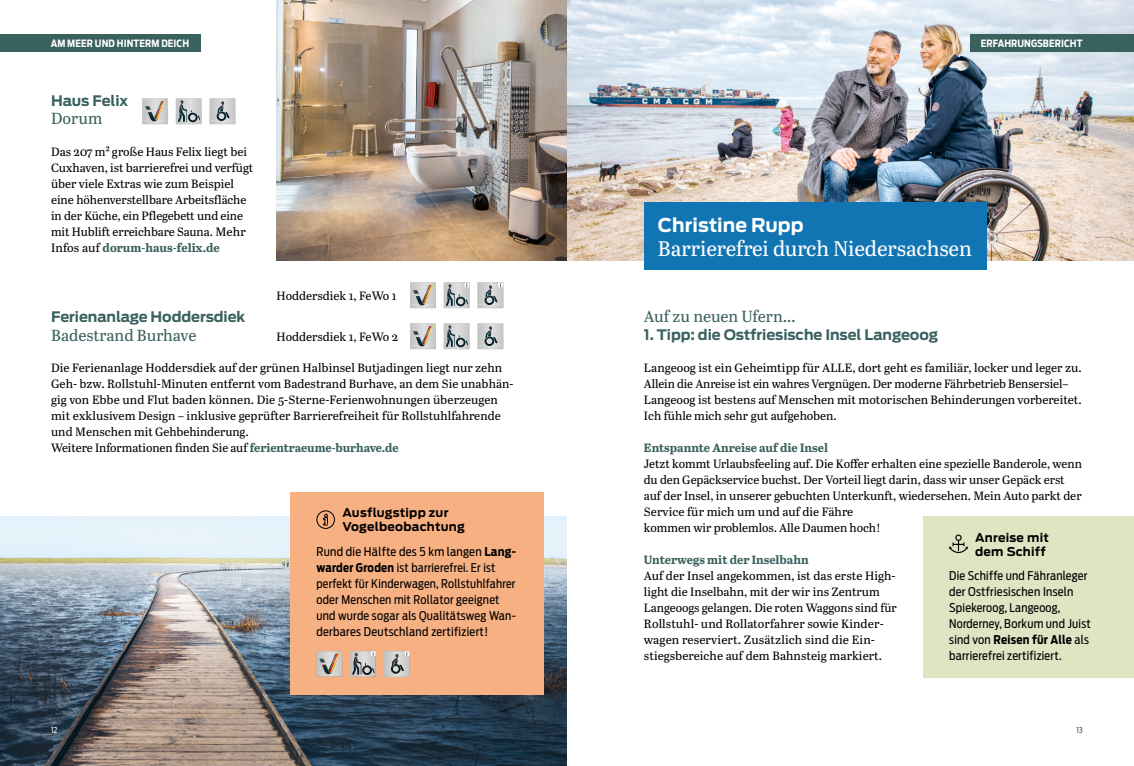
<style>
.page{position:relative;width:1134px;height:766px;background:#fff}
.page>*{position:absolute;margin:0;border:0;box-sizing:border-box;transform-origin:0 0}
.t1{font:21px "Abril Text";letter-spacing:-.005em;color:#fff}
.t2{font:700 18.9px "Antenna";color:#fff}
.t3{font:16px "Abril Text";color:#39615e}
.t4{font:700 14.4px "Antenna";letter-spacing:-.005em;color:#39615e}
.t5{font:12px/16px "Abril Text";color:#000}
.t6{font:12px/16px "Antenna Cond";letter-spacing:.02em;color:#000}
.t7{font:700 12px "Abril Text";color:#39615e}
.t8{font:700 12px/14px "Antenna";letter-spacing:.02em;color:#000}
.t9{font:700 10px "Antenna Cond";letter-spacing:.01em;color:#fff}
.t10{font:8.1px "Antenna Cond";color:#fff}
.t11{font:8.1px "Antenna Cond";color:#39615e}
.s1{font-weight:700;color:#39615e}
.s2{font-weight:700}
</style>
<div class="page">
<img style="left:0;top:516px;width:567px;height:249px">
<img style="left:276px;top:0;width:858px;height:260px">
<div style="left:290px;top:492px;width:254px;height:202px;background:#f7b082"></div>
<div style="left:0;top:34px;width:201px;height:17px;background:#39615e"></div>
<svg style="left:477px;top:282px;width:26px;height:27px"></svg>
<svg style="left:477px;top:323px;width:26px;height:26px"></svg>
<svg style="left:410px;top:282px;width:26px;height:26px"></svg>
<svg style="left:410px;top:323px;width:26px;height:26px"></svg>
<svg style="left:209px;top:98px;width:27px;height:26px"></svg>
<svg style="left:142px;top:98px;width:26px;height:26px"></svg>
<svg style="left:176px;top:98px;width:26px;height:26px"></svg>
<svg style="left:444px;top:282px;width:26px;height:26px"></svg>
<svg style="left:444px;top:323px;width:26px;height:26px"></svg>
<div style="left:970px;top:34px;width:164px;height:17px;background:#39615e"></div>
<div style="left:644px;top:202px;width:342px;height:68px;background:#1275b3"></div>
<div style="left:923px;top:516px;width:211px;height:162px;background:#dfe5c3"></div>
<svg style="left:949px;top:534px;width:19px;height:19px"></svg>
<svg style="left:384px;top:650px;width:26px;height:27px"></svg>
<svg style="left:316px;top:651px;width:27px;height:26px"></svg>
<svg style="left:350px;top:651px;width:26px;height:26px"></svg>
<div style="left:316px;top:510px;width:19px;height:18px;border:1px solid #000;border-radius:50%"></div>
<svg style="left:323px;top:513px;width:5px;height:12px"></svg>
<p class="t9" style="left:51px;top:37px;width:140px">AM MEER UND HINTERM DEICH</p>
<p class="t9" style="left:981px;top:37px;width:103px">ERFAHRUNGSBERICHT</p>
<p class="t4" style="left:51px;top:90px;width:79px">Haus Felix</p>
<h3 class="t3" style="left:51px;top:107px;width:53px">Dorum</h3>
<p class="t5" style="left:51px;top:143px;width:204px">Das 207 m² große Haus Felix liegt bei Cuxhaven, ist barrierefrei und verfügt über viele Extras wie zum Beispiel eine höhenverstellbare Arbeitsfläche in der Küche, ein Pflegebett und eine mit Hublift erreichbare Sauna. Mehr Infos auf <span class="s1">dorum-haus-felix.de</span></p>
<p class="t4" style="left:51px;top:307px;width:196px">Ferienanlage Hoddersdiek</p>
<h3 class="t3" style="left:51px;top:323px;width:147px">Badestrand Burhave</h3>
<p class="t5" style="left:276px;top:287px;width:122px">Hoddersdiek 1, FeWo 1</p>
<p class="t5" style="left:276px;top:328px;width:123px">Hoddersdiek 1, FeWo 2</p>
<p class="t5" style="left:51px;top:359px;width:464px">Die Ferienanlage Hoddersdiek auf der grünen Halbinsel Butjadingen liegt nur zehn Geh- bzw. Rollstuhl-Minuten entfernt vom Badestrand Burhave, an dem Sie unabhän&shy;gig von Ebbe und Flut baden können. Die 5-Sterne-Ferienwohnungen überzeugen mit exklusivem Design – inklusive geprüfter Barrierefreiheit für Rollstuhlfahrende und Menschen mit Gehbehinderung.<br>Weitere Informationen finden Sie auf <span class="s1">ferientraeume-burhave.de</span></p>
<p class="t8" style="left:342px;top:506px;width:124px">Ausflugstipp zur<br>Vogelbeobachtung</p>
<p class="t6" style="left:316px;top:543px;width:201px">Rund die Hälfte des 5 km langen <span class="s2">Lang&shy;warder Groden</span> ist barrierefrei. Er ist perfekt für Kinderwagen, Rollstuhlfahrer oder Menschen mit Rollator geeignet und wurde sogar als Qualitätsweg Wan&shy;derbares Deutschland zertifiziert!</p>
<h2 class="t2" style="left:658px;top:212px;width:147px">Christine Rupp</h2>
<h1 class="t1" style="left:658px;top:233px;width:315px">Barrierefrei durch Niedersachsen</h1>
<h3 class="t3" style="left:644px;top:304px;width:153px">Auf zu neuen Ufern…</h3>
<p class="t4" style="left:644px;top:325px;width:296px">1. Tipp: die Ostfriesische Insel Langeoog</p>
<p class="t5" style="left:644px;top:359px;width:439px">Langeoog ist ein Geheimtipp für ALLE, dort geht es familiär, locker und leger zu.<br>Allein die Anreise ist ein wahres Vergnügen. Der moderne Fährbetrieb Bensersiel– Langeoog ist bestens auf Menschen mit motorischen Behinderungen vorbereitet.<br>Ich fühle mich sehr gut aufgehoben.</p>
<p class="t7" style="left:644px;top:438px;width:186px">Entspannte Anreise auf die Insel</p>
<p class="t5" style="left:644px;top:455px;width:439px">Jetzt kommt Urlaubsfeeling auf. Die Koffer erhalten eine spezielle Banderole, wenn du den Gepäckservice buchst. Der Vorteil liegt darin, dass wir unser Gepäck erst auf der Insel, in unserer gebuchten Unterkunft, wiedersehen. Mein Auto parkt der Service für mich um und auf die Fähre<br>kommen wir problemlos. Alle Daumen hoch!</p>
<p class="t7" style="left:644px;top:550px;width:166px">Unterwegs mit der Inselbahn</p>
<p class="t5" style="left:644px;top:567px;width:255px">Auf der Insel angekommen, ist das erste High&shy;light die Inselbahn, mit der wir ins Zentrum Langeoogs gelangen. Die roten Waggons sind für Rollstuhl- und Rollatorfahrer sowie Kinder&shy;wagen reserviert. Zusätzlich sind die Ein&shy;stiegsbereiche auf dem Bahnsteig markiert.</p>
<p class="t8" style="left:975px;top:530px;width:75px">Anreise mit dem Schiff</p>
<p class="t6" style="left:949px;top:567px;width:143px">Die Schiffe und Fähranleger der Ostfriesischen Inseln<br>Spiekeroog, Langeoog,<br>Norderney, Borkum und Juist sind von <span class="s2">Reisen für Alle</span> als barrierefrei zertifiziert.</p>
<p class="t10" style="left:51px;top:725px;width:8px">12</p>
<p class="t11" style="left:1076px;top:725px;width:8px">13</p>
</div>
